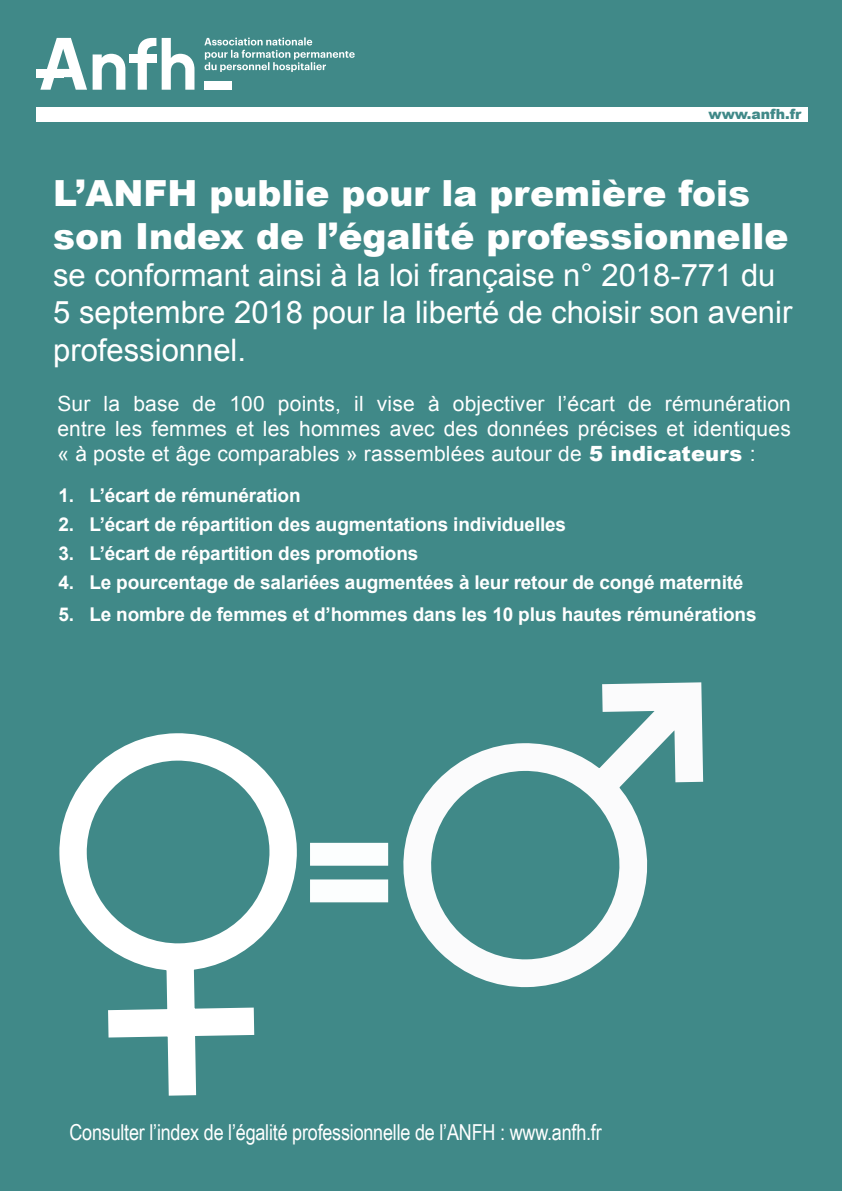
<style>
.page{position:relative;width:842px;height:1191px;background:#408988}
.page>*{position:absolute;margin:0;border:0;box-sizing:border-box;transform-origin:0 0}
.t1{font:152.6px "ANFH";color:#fcfefe}
.t2{font:900 36px/43.2px "Arial";color:#fff}
.t3{font:31px/37.2px "Arial";color:#fff}
.t4{font:22px "Arial Narrow";letter-spacing:-.01em;color:#fff}
.t5{font:21px/25.2px "Arial";letter-spacing:.01em;color:#fff;text-align:justify}
.t6{font:700 19px "Arial";letter-spacing:-.01em;color:#fff}
.t7{font:900 14px "Arial";color:#408988}
.s1{font-weight:900}
</style>
<div class="page">
<div style="left:36px;top:107px;width:771px;height:14px;background:#fff"></div>
<svg style="left:93px;top:54px;width:32px;height:36px"></svg>
<svg style="left:162px;top:38px;width:32px;height:52px"></svg>
<svg style="left:40px;top:38px;width:47px;height:52px"></svg>
<svg style="left:138px;top:38px;width:18px;height:52px"></svg>
<div style="left:205px;top:81px;width:27px;height:9px;background:#fff"></div>
<div style="left:36px;top:69px;width:27px;height:8px;background:#fff"></div>
<svg style="left:204px;top:37px;width:151px;height:35px"></svg>
<div style="left:129px;top:54px;width:27px;height:9px;background:#fff"></div>
<svg style="left:64px;top:733px;width:233px;height:362px"></svg>
<svg style="left:403px;top:682px;width:300px;height:306px"></svg>
<p class="t7" style="left:708px;top:104px;width:94px">www.anfh.fr</p>
<h2 class="t2" style="left:53px;top:170px;width:737px">L’ANFH publie pour la première fois son Index de l’égalité professionnelle</h2>
<h3 class="t3" style="left:53px;top:257px;width:741px">se conformant ainsi à la loi française n° 2018-771 du<br>5 septembre 2018 pour la liberté de choisir son avenir professionnel.</h3>
<p class="t5" style="left:57px;top:391px;width:735px">Sur la base de 100 points, il vise à objectiver l’écart de rémunération entre les femmes et les hommes avec des données précises et identiques « à poste et âge comparables » rassemblées autour de <span class="s1">5 indicateurs</span> :</p>
<p class="t6" style="left:58px;top:483px;width:244px">1. L’écart de rémunération</p>
<p class="t6" style="left:58px;top:512px;width:509px">2. L’écart de répartition des augmentations individuelles</p>
<p class="t6" style="left:58px;top:541px;width:361px">3. L’écart de répartition des promotions</p>
<p class="t6" style="left:58px;top:570px;width:687px">4. Le pourcentage de salariées augmentées à leur retour de congé maternité</p>
<p class="t6" style="left:58px;top:602px;width:700px">5. Le nombre de femmes et d’hommes dans les 10 plus hautes rémunérations</p>
<h1 class="t1" style="left:297px;top:754px;width:106px">=</h1>
<p class="t4" style="left:69px;top:1116px;width:534px">Consulter l’index de l’égalité professionnelle de l’ANFH : www.anfh.fr</p>
</div>
